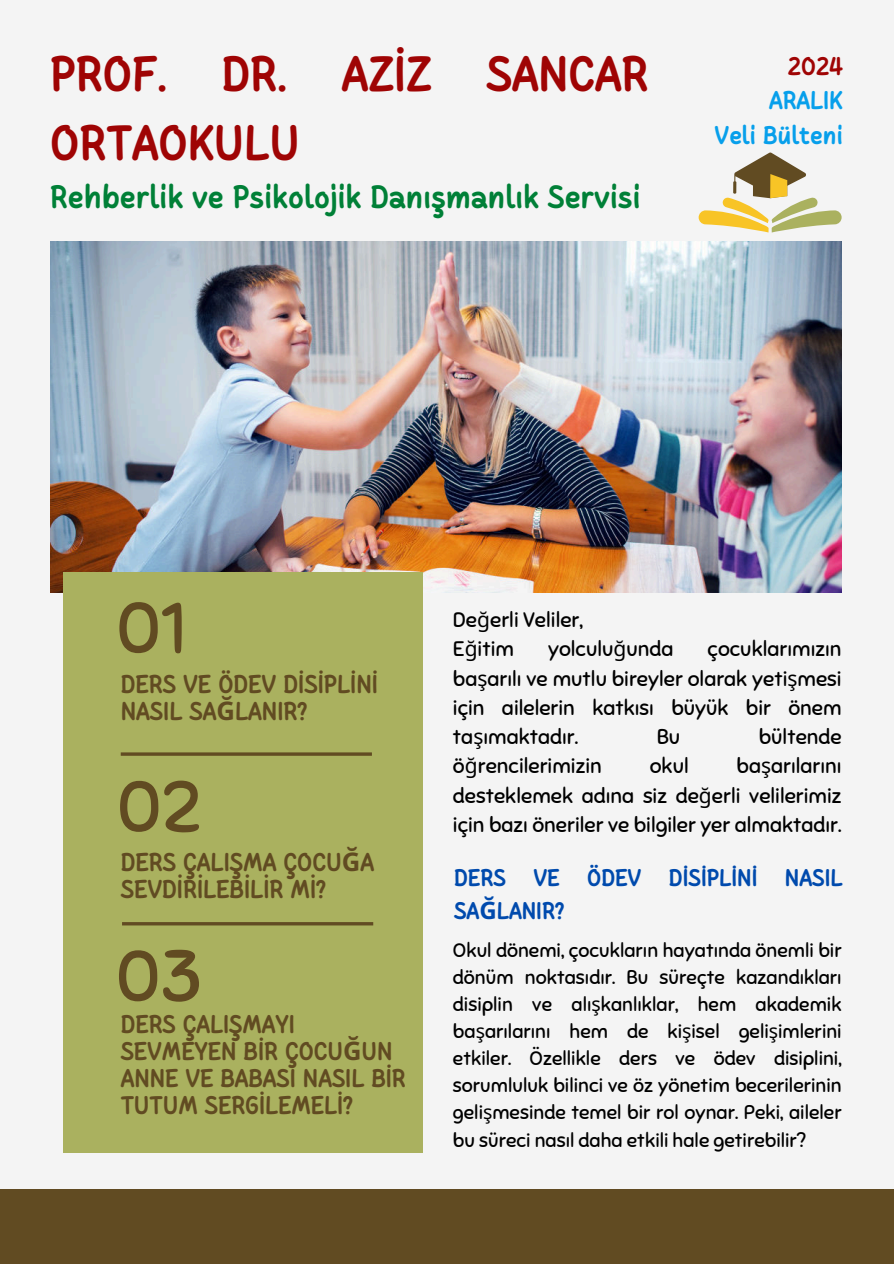
<style>
.page{position:relative;width:894px;height:1264px;background:#fff}
.page>*{position:absolute;margin:0;border:0;box-sizing:border-box;transform-origin:0 0}
.t1{font:72.6px "Sniglet";color:#614b22}
.t2{font:700 49.5px/68.7px "Cakerolli";color:#9f0404}
.t3{font:700 32.25px "Cakerolli";color:#008037}
.t4{font:700 25.65px/27px "Cakerolli";color:#614b22}
.t5{font:700 25.5px/27px "Cakerolli";color:#614b22}
.t6{font:700 25.5px/34.8px "Cakerolli";color:#079feb;text-align:right}
.t7{font:700 25.5px "Cakerolli";color:#9f0404}
.t8{font:700 24px/32.7px "Cakerolli";color:#004aad}
.t9{font:21px/29.2px "Sniglet";color:#000;text-align:justify}
.t10{font:19.5px/27px "Sniglet";color:#000;text-align:justify}
.s1{font-family:"Noto Sans"}
</style>
<div class="page">
<div style="left:0;top:0;width:893px;height:1263px;background:#f4f4f4"></div>
<svg style="left:698px;top:152px;width:143px;height:80px"></svg>
<img style="left:50px;top:242px;width:791px;height:350px">
<div style="left:63px;top:572px;width:360px;height:580px;background:#aab15f"></div>
<div style="left:0;top:1188px;width:893px;height:75px;background:#614b22"></div>
<hr style="left:121px;top:752px;width:251px;height:3px;background:#614b22">
<hr style="left:122px;top:922px;width:251px;height:3px;background:#614b22">
<h2 class="t2" style="left:50px;top:40px;width:599px">PROF. DR. AZİZ SANCAR<br>ORTAOKULU</h2>
<h3 class="t3" style="left:50px;top:178px;width:591px">Rehberlik ve Psikolojik Danışmanlık Servisi</h3>
<h3 class="t7" style="left:787px;top:51px;width:56px">2024</h3>
<h3 class="t6" style="left:714px;top:83px;width:130px">ARALIK<br>Veli Bülteni</h3>
<h1 class="t1" style="left:116px;top:584px;width:71px">01</h1>
<h3 class="t4" style="left:121px;top:671px;width:259px">DERS VE ÖDEV DİSİPLİNİ<br>NASIL SA<span class="s1">Ğ</span>LANIR?</h3>
<h1 class="t1" style="left:117px;top:762px;width:87px">02</h1>
<h3 class="t4" style="left:121px;top:848px;width:255px">DERS ÇALIŞMA ÇOCU<span class="s1">Ğ</span>A<br>SEVDİRİLEBİLİR Mİ?</h3>
<h1 class="t1" style="left:116px;top:932px;width:88px">03</h1>
<h3 class="t5" style="left:121px;top:1011px;width:286px">DERS ÇALIŞMAYI<br>SEVMEYEN BİR ÇOCU<span class="s1">Ğ</span>UN<br>ANNE VE BABASI NASIL BİR<br>TUTUM SERGİLEMELİ?</h3>
<p class="t9" style="left:453px;top:605px;width:132px">De<span class="s1">ğ</span>erli Veliler,<br>E<span class="s1">ğ</span>itim</p>
<p class="t9" style="left:453px;top:634px;width:390px;text-indent:254px">çocuklarımızın ba<span class="s1">ş</span>arılı ve mutlu bireyler olarak yeti<span class="s1">ş</span>mesi için ailelerin katkısı büyük bir önem ta<span class="s1">ş</span>ımaktadır.</p>
<p class="t9" style="left:548px;top:634px;width:127px">yolculu<span class="s1">ğ</span>unda</p>
<p class="t9" style="left:656px;top:722px;width:25px">Bu</p>
<p class="t9" style="left:758px;top:722px;width:84px">bültende</p>
<p class="t9" style="left:453px;top:751px;width:150px">ö<span class="s1">ğ</span>rencilerimizin</p>
<p class="t9" style="left:649px;top:751px;width:41px">okul</p>
<p class="t9" style="left:453px;top:751px;width:390px;text-indent:283px">ba<span class="s1">ş</span>arılarını desteklemek adına siz de<span class="s1">ğ</span>erli velilerimiz için bazı öneriler ve bilgiler yer almaktadır.</p>
<p class="t8" style="left:454px;top:861px;width:390px">DERS VE ÖDEV DİSİPLİNİ NASIL<br>SA<span class="s1">Ğ</span>LANIR?</p>
<p class="t10" style="left:453px;top:937px;width:390px">Okul dönemi, çocukların hayatında önemli bir dönüm noktasıdır. Bu süreçte kazandıkları disiplin ve alı<span class="s1">ş</span>kanlıklar, hem akademik ba<span class="s1">ş</span>arılarını hem de ki<span class="s1">ş</span>isel geli<span class="s1">ş</span>imlerini etkiler. Özellikle ders ve ödev disiplini, sorumluluk bilinci ve öz yönetim becerilerinin geli<span class="s1">ş</span>mesinde temel bir rol oynar. Peki, aileler bu süreci nasıl daha etkili hale getirebilir?</p>
</div>
